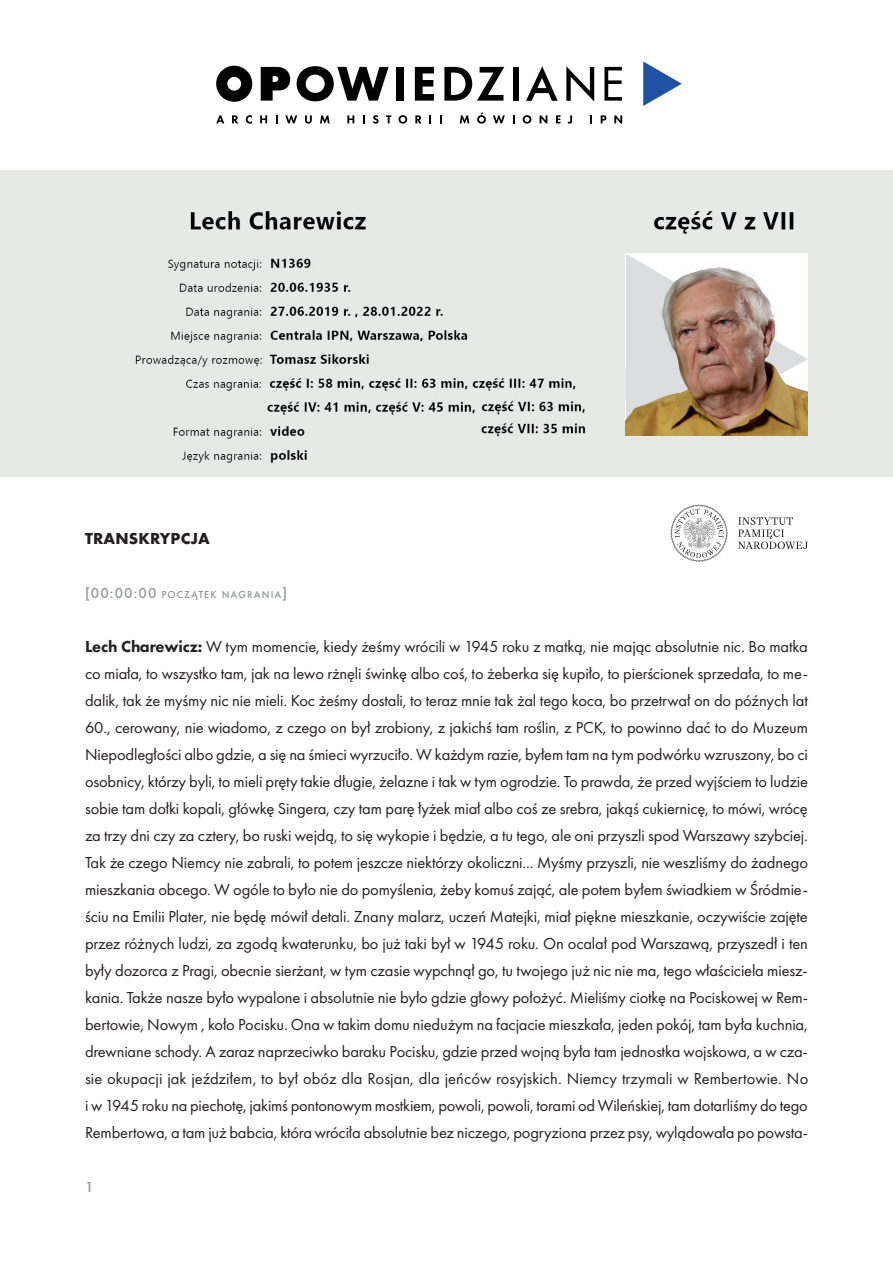
<style>
.page{position:relative;width:893px;height:1263px;background:#fff}
.page>*{position:absolute;margin:0;border:0;box-sizing:border-box;transform-origin:0 0}
.t1{font:16.5px/27px "Futura PT";letter-spacing:-.01em;color:#231f20;text-align:justify}
.t2{font:700 16.5px "Futura PT";letter-spacing:.01em;color:#231f20}
.t3{font:500 15px "Futura PT";color:#939598}
.t4{font:500 10.5px "Futura PT";letter-spacing:.105em;color:#939598}
.s1{font-size:15px}
.s2{font-weight:800}
</style>
<div class="page">
<div style="left:0;top:171px;width:893px;height:306px;background:#e7e9e7"></div>
<svg style="left:261px;top:67px;width:29px;height:34px"></svg>
<svg style="left:297px;top:66px;width:92px;height:35px"></svg>
<div style="left:396px;top:67px;width:8px;height:34px;background:#000001"></div>
<svg style="left:415px;top:67px;width:19px;height:34px"></svg>
<svg style="left:444px;top:67px;width:60px;height:34px"></svg>
<div style="left:513px;top:67px;width:5px;height:34px;background:#000001"></div>
<svg style="left:526px;top:66px;width:32px;height:35px"></svg>
<svg style="left:566px;top:66px;width:28px;height:36px"></svg>
<svg style="left:604px;top:67px;width:18px;height:34px"></svg>
<svg style="left:643px;top:61px;width:39px;height:45px"></svg>
<svg style="left:216px;top:66px;width:36px;height:36px"></svg>
<svg style="left:216px;top:115px;width:8px;height:8px"></svg>
<svg style="left:232px;top:115px;width:6px;height:8px"></svg>
<svg style="left:246px;top:115px;width:6px;height:9px"></svg>
<svg style="left:260px;top:115px;width:7px;height:8px"></svg>
<svg style="left:276px;top:115px;width:2px;height:8px"></svg>
<svg style="left:285px;top:115px;width:12px;height:8px"></svg>
<svg style="left:305px;top:115px;width:7px;height:9px"></svg>
<svg style="left:320px;top:115px;width:10px;height:8px"></svg>
<svg style="left:347px;top:115px;width:7px;height:8px"></svg>
<svg style="left:363px;top:115px;width:2px;height:8px"></svg>
<svg style="left:373px;top:115px;width:6px;height:9px"></svg>
<svg style="left:386px;top:115px;width:5px;height:8px"></svg>
<svg style="left:398px;top:115px;width:9px;height:9px"></svg>
<svg style="left:415px;top:115px;width:7px;height:8px"></svg>
<svg style="left:440px;top:115px;width:2px;height:8px"></svg>
<svg style="left:460px;top:115px;width:9px;height:8px"></svg>
<svg style="left:477px;top:112px;width:9px;height:12px"></svg>
<svg style="left:493px;top:115px;width:12px;height:8px"></svg>
<svg style="left:523px;top:115px;width:8px;height:9px"></svg>
<svg style="left:540px;top:115px;width:7px;height:8px"></svg>
<svg style="left:556px;top:115px;width:4px;height:8px"></svg>
<svg style="left:568px;top:115px;width:4px;height:9px"></svg>
<svg style="left:590px;top:115px;width:2px;height:8px"></svg>
<svg style="left:601px;top:115px;width:5px;height:8px"></svg>
<svg style="left:614px;top:115px;width:8px;height:8px"></svg>
<svg style="left:670px;top:505px;width:58px;height:57px"></svg>
<svg style="left:738px;top:517px;width:70px;height:32px"></svg>
<img style="left:626px;top:254px;width:182px;height:182px">
<img style="left:480px;top:415px;width:111px;height:30px">
<img style="left:263px;top:394px;width:214px;height:29px">
<img style="left:477px;top:393px;width:111px;height:30px">
<div style="left:578px;top:368px;width:48px;height:33px;background:#e7e9e7"></div>
<p class="t2" style="left:85px;top:528px;width:126px">TRANSKRYPCJA</p>
<p class="t4" style="left:85px;top:588px;width:204px"><span class="s1">[00:00:00</span> POCZĄTEK NAGRANIA<span class="s1">]</span></p>
<p class="t1" style="left:85px;top:633px;width:725px"><span class="s2">Lech Charewicz:</span> W tym momencie, kiedy żeśmy wrócili w 1945 roku z matką, nie mając absolutnie nic. Bo matka co miała, to wszystko tam, jak na lewo rżnęli świnkę albo coś, to żeberka się kupiło, to pierścionek sprzedała, to me&shy;dalik, tak że myśmy nic nie mieli. Koc żeśmy dostali, to teraz mnie tak żal tego koca, bo przetrwał on do późnych lat 60., cerowany, nie wiadomo, z czego on był zrobiony, z jakichś tam roślin, z PCK, to powinno dać to do Muzeum Niepodległości albo gdzie, a się na śmieci wyrzuciło. W każdym razie, byłem tam na tym podwórku wzruszony, bo ci osobnicy, którzy byli, to mieli pręty takie długie, żelazne i tak w tym ogrodzie. To prawda, że przed wyjściem to ludzie sobie tam dołki kopali, główkę Singera, czy tam parę łyżek miał albo coś ze srebra, jakąś cukiernicę, to mówi, wrócę za trzy dni czy za cztery, bo ruski wejdą, to się wykopie i będzie, a tu tego, ale oni przyszli spod Warszawy szybciej.<br>Tak że czego Niemcy nie zabrali, to potem jeszcze niektórzy okoliczni... Myśmy przyszli, nie weszliśmy do żadnego mieszkania obcego. W ogóle to było nie do pomyślenia, żeby komuś zająć, ale potem byłem świadkiem w Śródmie&shy;ściu na Emilii Plater, nie będę mówił detali. Znany malarz, uczeń Matejki, miał piękne mieszkanie, oczywiście zajęte przez różnych ludzi, za zgodą kwaterunku, bo już taki był w 1945 roku. On ocalał pod Warszawą, przyszedł i ten były dozorca z Pragi, obecnie sierżant, w tym czasie wypchnął go, tu twojego już nic nie ma, tego właściciela miesz&shy;kania. Także nasze było wypalone i absolutnie nie było gdzie głowy położyć. Mieliśmy ciotkę na Pociskowej w Rem&shy;bertowie, Nowym , koło Pocisku. Ona w takim domu niedużym na facjacie mieszkała, jeden pokój, tam była kuchnia, drewniane schody. A zaraz naprzeciwko baraku Pocisku, gdzie przed wojną była tam jednostka wojskowa, a w cza&shy;sie okupacji jak jeździłem, to był obóz dla Rosjan, dla jeńców rosyjskich. Niemcy trzymali w Rembertowie. No i w 1945 roku na piechotę, jakimś pontonowym mostkiem, powoli, powoli, torami od Wileńskiej, tam dotarliśmy do tego Rembertowa, a tam już babcia, która wróciła absolutnie bez niczego, pogryziona przez psy, wylądowała po powsta-</p>
<p class="t3" style="left:85px;top:1178px;width:10px">1</p>
</div>
